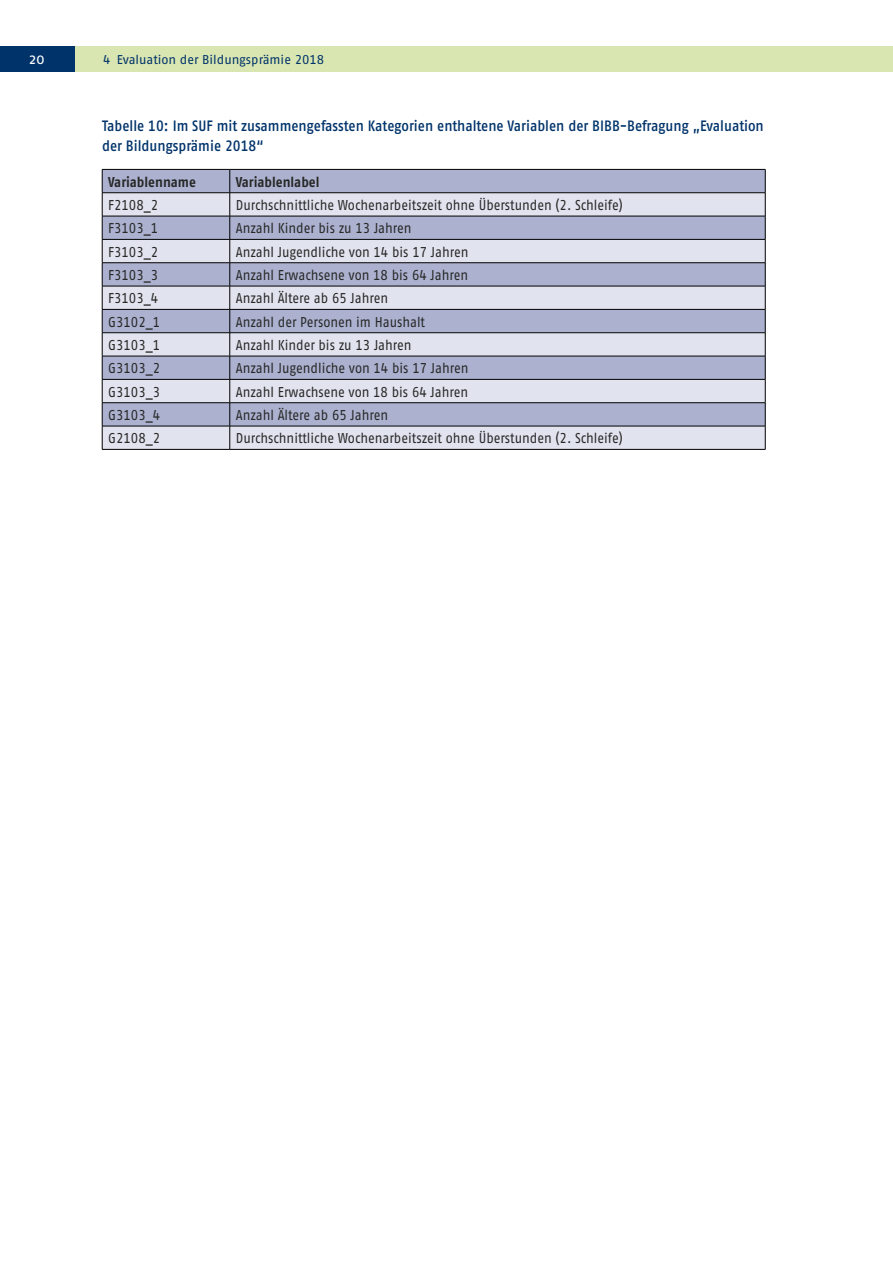
<style>
.page{position:relative;width:893px;height:1263px;background:#fff}
.page>*{position:absolute;margin:0;border:0;box-sizing:border-box;transform-origin:0 0}
.t1{font:500 15px/19.5px "Fago Pro";color:#00336a;scale:.9 1}
.t2{font:15px "Fago Pro";color:#fff}
.tables_Standard_Tabelle_p{font:14.25px "Fago Pro";color:#282827;scale:.9 1}
.tables_Standard_Tabelle_p-2{font:700 14.25px "Fago Pro";color:#282827;scale:.9 1}
.t3{font:12.75px "Fago Pro";color:#00336a}
</style>
<div class="page">
<div style="left:46px;top:46px;width:847px;height:26px;background:#d9e6b1"></div>
<div style="left:0;top:46px;width:74px;height:26px;background:#00336a"></div>
<div style="left:103px;top:170px;width:662px;height:22px;background:#abb1cf"></div>
<svg style="left:103px;top:193px;width:662px;height:256px;background:#c5c9dd"></svg>
<hr style="left:102px;top:216px;width:128px;height:1px;background:#000">
<hr style="left:230px;top:216px;width:535px;height:1px;background:#000">
<hr style="left:102px;top:239px;width:128px;height:1px;background:#000">
<hr style="left:230px;top:239px;width:535px;height:1px;background:#000">
<hr style="left:102px;top:262px;width:128px;height:1px;background:#000">
<hr style="left:230px;top:262px;width:535px;height:1px;background:#000">
<hr style="left:102px;top:286px;width:128px;height:1px;background:#000">
<hr style="left:230px;top:286px;width:535px;height:1px;background:#000">
<hr style="left:102px;top:309px;width:128px;height:1px;background:#000">
<hr style="left:230px;top:309px;width:535px;height:1px;background:#000">
<hr style="left:102px;top:332px;width:128px;height:1px;background:#000">
<hr style="left:230px;top:332px;width:535px;height:1px;background:#000">
<hr style="left:102px;top:356px;width:128px;height:1px;background:#000">
<hr style="left:230px;top:356px;width:535px;height:1px;background:#000">
<hr style="left:102px;top:379px;width:128px;height:1px;background:#000">
<hr style="left:230px;top:379px;width:535px;height:1px;background:#000">
<hr style="left:102px;top:402px;width:128px;height:1px;background:#000">
<hr style="left:230px;top:402px;width:535px;height:1px;background:#000">
<hr style="left:102px;top:426px;width:128px;height:1px;background:#000">
<hr style="left:230px;top:426px;width:535px;height:1px;background:#000">
<svg style="left:230px;top:170px;width:1px;height:279px"></svg>
<hr style="left:102px;top:449px;width:128px;height:1px;background:#000">
<hr style="left:230px;top:449px;width:535px;height:1px;background:#000">
<hr style="left:102px;top:169px;width:128px;height:1px;background:#000">
<svg style="left:102px;top:170px;width:1px;height:279px"></svg>
<hr style="left:230px;top:169px;width:535px;height:1px;background:#000">
<svg style="left:765px;top:170px;width:1px;height:279px"></svg>
<hr style="left:102px;top:192px;width:128px;height:1px;background:#000">
<hr style="left:230px;top:192px;width:535px;height:1px;background:#000">
<p class="t2" style="left:16px;top:50px;width:31px">2020</p>
<p class="t3" style="left:103px;top:52px;width:223px">4 Evaluation der Bildungsprämie 2018</p>
<p class="t1" style="left:102px;top:116px;width:737px">Tabelle 10: Im SUF mit zusammengefassten Kategorien enthaltene Variablen der BIBB-Befragung „Evaluation der Bildungsprämie 2018“</p>
<p class="tables_Standard_Tabelle_p-2" style="left:108px;top:173px;width:99px">Variablenname</p>
<p class="tables_Standard_Tabelle_p-2" style="left:236px;top:173px;width:95px">Variablenlabel</p>
<p class="tables_Standard_Tabelle_p" style="left:108px;top:197px;width:57px">F2108_2</p>
<p class="tables_Standard_Tabelle_p" style="left:236px;top:197px;width:431px">Durchschnittliche Wochenarbeitszeit ohne Überstunden (2. Schleife)</p>
<p class="tables_Standard_Tabelle_p" style="left:108px;top:220px;width:57px">F3103_1</p>
<p class="tables_Standard_Tabelle_p" style="left:236px;top:220px;width:197px">Anzahl Kinder bis zu 13 Jahren</p>
<p class="tables_Standard_Tabelle_p" style="left:108px;top:243px;width:57px">F3103_2</p>
<p class="tables_Standard_Tabelle_p" style="left:236px;top:243px;width:260px">Anzahl Jugendliche von 14 bis 17 Jahren</p>
<p class="tables_Standard_Tabelle_p" style="left:108px;top:266px;width:57px">F3103_3</p>
<p class="tables_Standard_Tabelle_p" style="left:236px;top:266px;width:260px">Anzahl Erwachsene von 18 bis 64 Jahren</p>
<p class="tables_Standard_Tabelle_p" style="left:108px;top:290px;width:57px">F3103_4</p>
<p class="tables_Standard_Tabelle_p" style="left:236px;top:290px;width:171px">Anzahl Ältere ab 65 Jahren</p>
<p class="tables_Standard_Tabelle_p" style="left:108px;top:313px;width:59px">G3102_1</p>
<p class="tables_Standard_Tabelle_p" style="left:236px;top:313px;width:212px">Anzahl der Personen im Haushalt</p>
<p class="tables_Standard_Tabelle_p" style="left:108px;top:336px;width:59px">G3103_1</p>
<p class="tables_Standard_Tabelle_p" style="left:236px;top:336px;width:197px">Anzahl Kinder bis zu 13 Jahren</p>
<p class="tables_Standard_Tabelle_p" style="left:108px;top:360px;width:59px">G3103_2</p>
<p class="tables_Standard_Tabelle_p" style="left:236px;top:360px;width:260px">Anzahl Jugendliche von 14 bis 17 Jahren</p>
<p class="tables_Standard_Tabelle_p" style="left:108px;top:383px;width:59px">G3103_3</p>
<p class="tables_Standard_Tabelle_p" style="left:236px;top:383px;width:260px">Anzahl Erwachsene von 18 bis 64 Jahren</p>
<p class="tables_Standard_Tabelle_p" style="left:108px;top:406px;width:59px">G3103_4</p>
<p class="tables_Standard_Tabelle_p" style="left:236px;top:406px;width:171px">Anzahl Ältere ab 65 Jahren</p>
<p class="tables_Standard_Tabelle_p" style="left:108px;top:430px;width:59px">G2108_2</p>
<p class="tables_Standard_Tabelle_p" style="left:236px;top:430px;width:431px">Durchschnittliche Wochenarbeitszeit ohne Überstunden (2. Schleife)</p>
</div>
